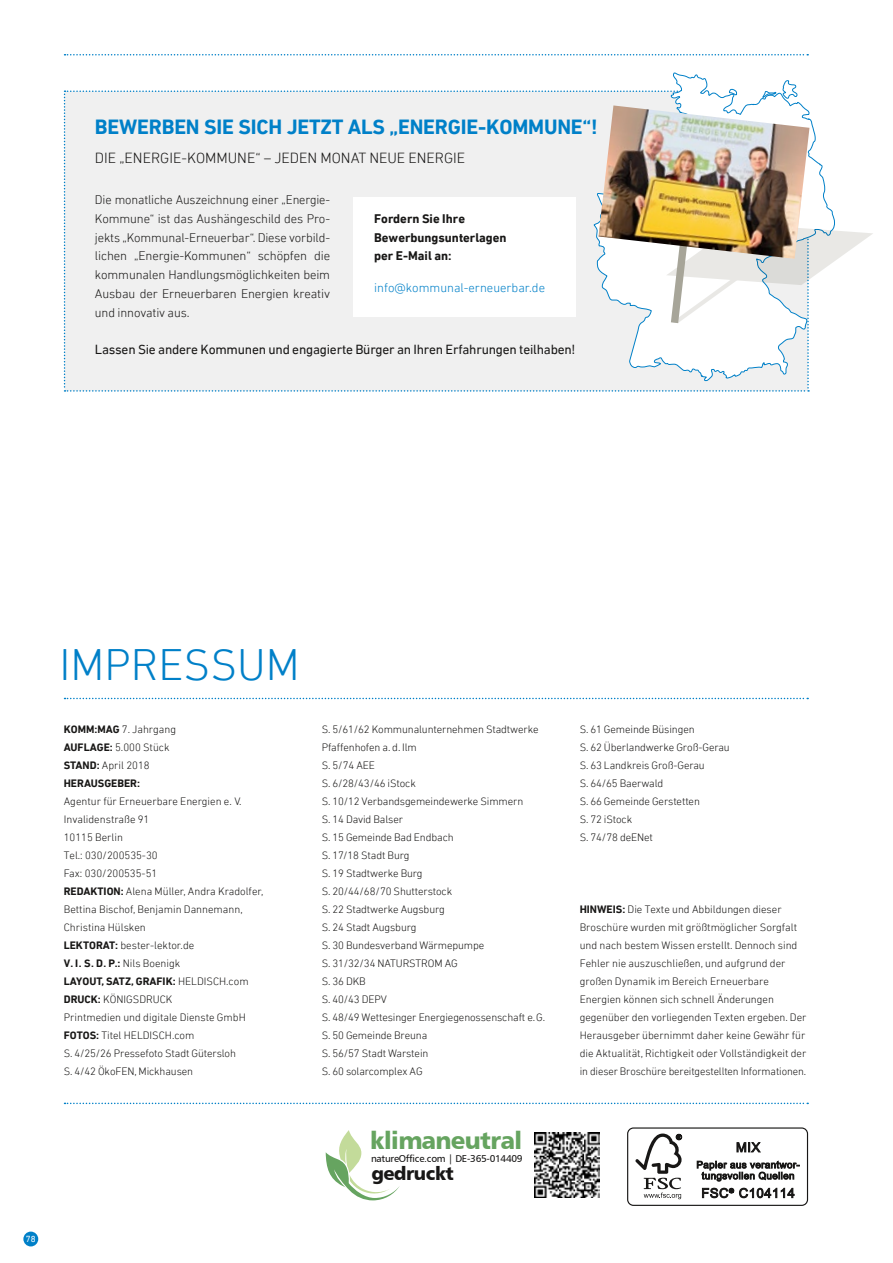
<style>
.page{position:relative;width:893px;height:1263px;background:#fff}
.page>*{position:absolute;margin:0;border:0;box-sizing:border-box;transform-origin:0 0}
.t1{font:300 45px "DIN Next LT Pro";color:#0080c8}
.t2{font:24.3px "Humanist 777 BT Black B";letter-spacing:-.03em;color:#66a460}
.t3{font:700 21px "DIN Next LT Pro";letter-spacing:-.01em;color:#0080c8}
.t4{font:18.75px "Humanist 777 BT Black B";letter-spacing:-.03em;color:#181716}
.t5{font:300 15px "DIN Next LT Pro";color:#181716}
.t6{font:13.5px "DIN Next LT Pro";letter-spacing:-.015em;color:#181716}
.t7{font:300 12.75px/18.8px "DIN Next LT Pro";letter-spacing:-.01em;color:#181716;text-align:justify}
.t8{font:700 12.75px/18.8px "DIN Next LT Pro";color:#181716}
.t9{font:300 12.75px "DIN Next LT Pro";color:#0080c8}
.t10{font:300 10.95px/18px "DIN Next LT Pro";letter-spacing:-.005em;color:#181716}
.t11{font:700 10.95px/18px "DIN Next LT Pro";color:#181716}
.t12{font:9.9px "Humanist 777 BT Roman B";letter-spacing:-.03em;color:#181716}
.t13{font:9px "DIN Next LT Pro";color:#fff}
.s1{font-weight:300}
.s2{font-weight:700}
</style>
<div class="page">
<div style="left:23px;top:1231px;width:15px;height:15px;background:#0080c8;border-radius:50%"></div>
<svg style="left:65px;top:54px;width:743px;height:2px"></svg>
<svg style="left:65px;top:698px;width:743px;height:1px"></svg>
<svg style="left:65px;top:1103px;width:743px;height:1px"></svg>
<svg style="left:64px;top:80px;width:809px;height:312px"></svg>
<div style="left:627px;top:1128px;width:181px;height:78px;border:1px solid #181716;border-radius:6px"></div>
<svg style="left:635px;top:1133px;width:47px;height:66px"></svg>
<svg style="left:736px;top:1142px;width:25px;height:11px"></svg>
<svg style="left:697px;top:1160px;width:103px;height:21px"></svg>
<svg style="left:702px;top:1188px;width:93px;height:10px"></svg>
<svg style="left:326px;top:1130px;width:74px;height:70px"></svg>
<img style="left:535px;top:1133px;width:65px;height:65px">
<img style="left:598px;top:105px;width:211px;height:154px">
<h3 class="t3" style="left:95px;top:115px;width:504px">BEWERBEN SIE SICH JETZT ALS „ENERGIE-KOMMUNE“!</h3>
<h3 class="t5" style="left:95px;top:150px;width:372px">DIE „ENERGIE-KOMMUNE“ – JEDEN MONAT NEUE ENERGIE</h3>
<p class="t7" style="left:95px;top:190px;width:237px">Die monatliche Auszeichnung einer „Energie-Kommune“ ist das Aushängeschild des Pro&shy;jekts „Kommunal-Erneuerbar“. Diese vorbild&shy;lichen „Energie-Kommunen“ schöpfen die kommunalen Handlungsmöglichkeiten beim Ausbau der Erneuerbaren Energien kreativ und innovativ aus.</p>
<p class="t8" style="left:374px;top:209px;width:134px">Fordern Sie Ihre<br>Bewerbungsunterlagen per E-Mail an:</p>
<p class="t9" style="left:374px;top:280px;width:172px">info@kommunal-erneuerbar.de</p>
<p class="t6" style="left:95px;top:342px;width:482px">Lassen Sie andere Kommunen und engagierte Bürger an Ihren Erfahrungen teilhaben!</p>
<p class="t13" style="left:26px;top:1234px;width:11px">78</p>
<h1 class="t1" style="left:60px;top:639px;width:242px">IMPRESSUM</h1>
<p class="t11" style="left:64px;top:720px;width:114px">KOMM:MAG <span class="s1">7. Jahrgang<br></span>AUFLAGE: <span class="s1">5.000 Stück<br></span>STAND: <span class="s1">April 2018<br></span>HERAUSGEBER:</p>
<p class="t10" style="left:64px;top:792px;width:201px">Agentur für Erneuerbare Energien e. V.<br>Invalidenstraße 91<br>10115 Berlin<br>Tel.: 030/200535-30<br>Fax: 030/200535-51<br><span class="s2">REDAKTION:</span> Alena Müller, Andra Kradolfer,<br>Bettina Bischof, Benjamin Dannemann,<br>Christina Hülsken<br><span class="s2">LEKTORAT:</span> bester-lektor.de<br><span class="s2">V. I. S. D. P.:</span> Nils Boenigk<br><span class="s2">LAYOUT, SATZ, GRAFIK:</span> HELDISCH.com<br><span class="s2">DRUCK:</span> KÖNIGSDRUCK<br>Printmedien und digitale Dienste GmbH<br><span class="s2">FOTOS:</span> Titel HELDISCH.com<br>S. 4/25/26 Pressefoto Stadt Gütersloh<br>S. 4/42 ÖkoFEN, Mickhausen</p>
<p class="t10" style="left:322px;top:720px;width:225px">S. 5/61/62 Kommunalunternehmen Stadtwerke<br>Pfaffenhofen a. d. Ilm<br>S. 5/74 AEE<br>S. 6/28/43/46 iStock<br>S. 10/12 Verbandsgemeindewerke Simmern<br>S. 14 David Balser<br>S. 15 Gemeinde Bad Endbach<br>S. 17/18 Stadt Burg<br>S. 19 Stadtwerke Burg<br>S. 20/44/68/70 Shutterstock<br>S. 22 Stadtwerke Augsburg<br>S. 24 Stadt Augsburg<br>S. 30 Bundesverband Wärmepumpe<br>S. 31/32/34 NATURSTROM AG<br>S. 36 DKB<br>S. 40/43 DEPV<br>S. 48/49 Wettesinger Energiegenossenschaft e.G.<br>S. 50 Gemeinde Breuna<br>S. 56/57 Stadt Warstein<br>S. 60 solarcomplex AG</p>
<p class="t10" style="left:580px;top:720px;width:151px">S. 61 Gemeinde Büsingen<br>S. 62 Überlandwerke Groß-Gerau<br>S. 63 Landkreis Groß-Gerau<br>S. 64/65 Baerwald<br>S. 66 Gemeinde Gerstetten<br>S. 72 iStock<br>S. 74/78 deENet</p>
<p class="t10" style="left:580px;top:900px;width:228px"><span class="s2">HINWEIS:</span> Die Texte und Abbildungen dieser Broschüre wurden mit größtmöglicher Sorgfalt und nach bestem Wissen erstellt. Dennoch sind Fehler nie auszuschließen, und aufgrund der großen Dynamik im Bereich Erneuerbare Energien können sich schnell Änderungen gegenüber den vorliegenden Texten ergeben. Der Herausgeber übernimmt daher keine Gewähr für die Aktualität, Richtigkeit oder Vollständigkeit der in dieser Broschüre bereitgestellten Informationen.</p>
<h2 class="t2" style="left:370px;top:1124px;width:153px">klimaneutral</h2>
<p class="t12" style="left:371px;top:1152px;width:153px">natureOffice.com | DE-365-014409</p>
<h3 class="t4" style="left:371px;top:1162px;width:84px">gedruckt</h3>
</div>
